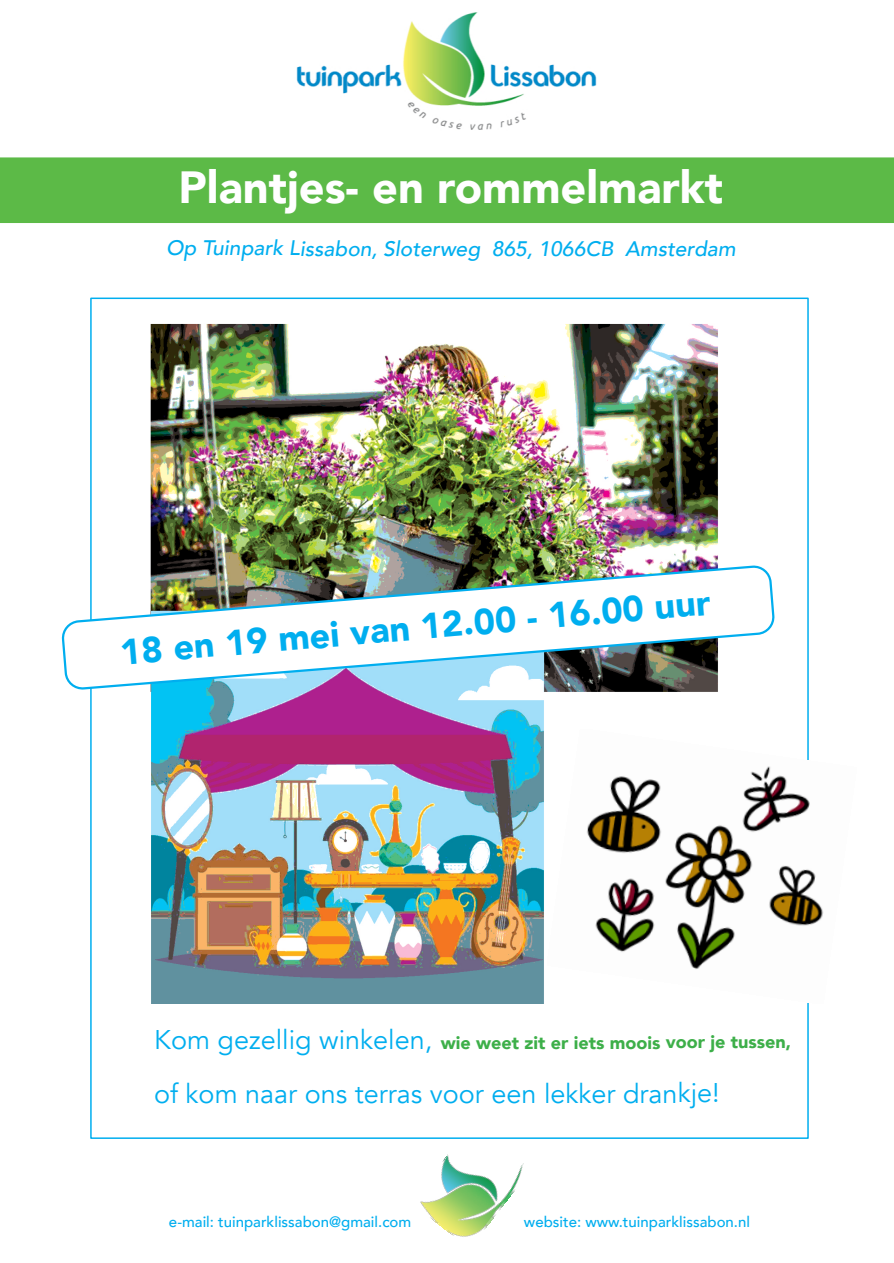
<style>
.page{position:relative;width:894px;height:1263px;background:#fff}
.page>*{position:absolute;margin:0;border:0;box-sizing:border-box;transform-origin:0 0}
.t1{font:900 45px "Avenir";color:#fff}
.t2{font:900 36px "Avenir";color:#00aeef}
.t3{font:27px "Avenir";color:#00aeef}
.t4{font:italic 500 21px "Avenir";color:#00aeef}
.t5{font:900 18px "Avenir";color:#3daf49}
.t6{font:500 15px "Avenir";color:#00aeef}
.s1{font-weight:400;font-size:27px;color:#00aeef}
</style>
<div class="page">
<img style="left:0;top:157px;width:893px;height:846px">
<img style="left:296px;top:12px;width:301px;height:118px">
<img style="left:420px;top:1154px;width:104px;height:83px">
<img style="left:547px;top:729px;width:309px;height:275px">
<svg style="left:62px;top:566px;width:711px;height:123px"></svg>
<h1 class="t1" style="left:178px;top:158px;width:546px">Plantjes- en rommelmarkt</h1>
<h3 class="t4" style="left:166px;top:235px;width:571px">Op Tuinpark Lissabon, Sloterweg 865, 1066CB Amsterdam</h3>
<h2 class="t2" style="left:118px;top:629px;width:593px;rotate:-5deg">18 en 19 mei van 12.00 - 16.00 uur</h2>
<p class="t5" style="left:154px;top:1030px;width:638px"><span class="s1">Kom gezellig winkelen,</span> wie weet zit er iets moois voor je tussen,</p>
<h3 class="t3" style="left:154px;top:1076px;width:567px">of kom naar ons terras voor een lekker drankje!</h3>
<p class="t6" style="left:169px;top:1212px;width:244px">e-mail: tuinparklissabon@gmail.com</p>
<p class="t6" style="left:524px;top:1212px;width:227px">website: www.tuinparklissabon.nl</p>
</div>
